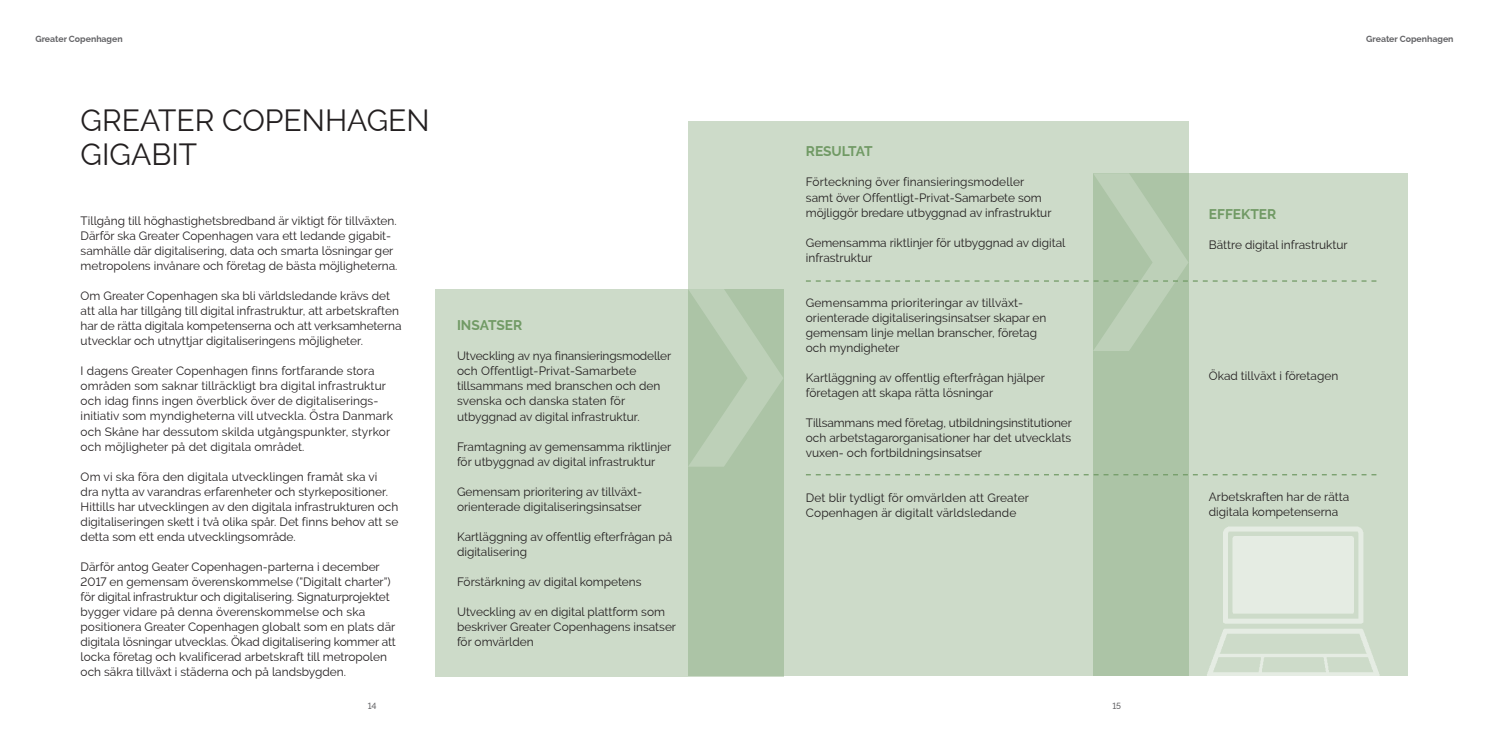
<style>
.page{position:relative;width:1489px;height:745px;background:#fff}
.page>*{position:absolute;margin:0;border:0;box-sizing:border-box;transform-origin:0 0}
.t1{font:30px/33.8px "Raleway";color:#231f20}
.t2{font:700 13.75px "Raleway";color:#719a65}
.t3{font:11.88px/15px "Raleway";color:#231f20}
.t4{font:700 8.75px "Raleway";color:#636366}
.t5{font:500 8.75px "Raleway";color:#636366}
</style>
<div class="page">
<div style="left:1092px;top:173px;width:315px;height:502px;background:#cddbc9"></div>
<svg style="left:688px;top:121px;width:500px;height:555px;fill:#cddbc9"></svg>
<svg style="left:435px;top:289px;width:348px;height:387px;fill:#cddbc9"></svg>
<svg style="left:688px;top:289px;width:95px;height:177px"></svg>
<svg style="left:805px;top:173px;width:571px;height:178px"></svg>
<svg style="left:805px;top:474px;width:571px;height:1px"></svg>
<img style="left:1186px;top:514px;width:209px;height:162px">
<p class="t4" style="left:35px;top:34px;width:89px">Greater Copenhagen</p>
<p class="t4" style="left:1366px;top:34px;width:89px">Greater Copenhagen</p>
<h1 class="t1" style="left:81px;top:104px;width:350px">GREATER COPENHAGEN<br>GIGABIT</h1>
<p class="t3" style="left:81px;top:213px;width:318px">Tillgång till höghastighetsbredband är viktigt för tillväxten.<br>Därför ska Greater Copenhagen vara ett ledande gigabit&shy;samhälle där digitalisering, data och smarta lösningar ger metropolens invånare och företag de bästa möjligheterna.</p>
<p class="t3" style="left:81px;top:288px;width:322px">Om Greater Copenhagen ska bli världsledande krävs det att alla har tillgång till digital infrastruktur, att arbetskraften har de rätta digitala kompetenserna och att verksamheterna utvecklar och utnyttjar digitaliseringens möjligheter.</p>
<p class="t3" style="left:81px;top:363px;width:314px">I dagens Greater Copenhagen finns fortfarande stora områden som saknar tillräckligt bra digital infrastruktur och idag finns ingen överblick över de digitaliserings&shy;initiativ som myndigheterna vill utveckla. Östra Danmark och Skåne har dessutom skilda utgångspunkter, styrkor och möjligheter på det digitala området.</p>
<p class="t3" style="left:81px;top:468px;width:319px">Om vi ska föra den digitala utvecklingen framåt ska vi dra nytta av varandras erfarenheter och styrkepositioner.<br>Hittills har utvecklingen av den digitala infrastrukturen och digitaliseringen skett i två olika spår. Det finns behov att se detta som ett enda utvecklingsområde.</p>
<p class="t3" style="left:81px;top:558px;width:317px">Därför antog Geater Copenhagen-parterna i december 2017 en gemensam överenskommelse (”Digitalt charter”) för digital infrastruktur och digitalisering. Signaturprojektet bygger vidare på denna överenskommelse och ska positionera Greater Copenhagen globalt som en plats där digitala lösningar utvecklas. Ökad digitalisering kommer att locka företag och kvalificerad arbetskraft till metropolen och säkra tillväxt i städerna och på landsbygden.</p>
<p class="t2" style="left:457px;top:317px;width:67px">INSATSER</p>
<p class="t3" style="left:457px;top:348px;width:216px">Utveckling av nya finansieringsmodeller och Offentligt-Privat-Samarbete tillsammans med branschen och den svenska och danska staten för utbyggnad av digital infrastruktur.</p>
<p class="t3" style="left:457px;top:438px;width:216px">Framtagning av gemensamma riktlinjer för utbyggnad av digital infrastruktur</p>
<p class="t3" style="left:457px;top:483px;width:186px">Gemensam prioritering av tillväxt&shy;orienterade digitaliseringsinsatser</p>
<p class="t3" style="left:457px;top:528px;width:217px">Kartläggning av offentlig efterfrågan på digitalisering</p>
<p class="t3" style="left:457px;top:573px;width:186px">Förstärkning av digital kompetens</p>
<p class="t3" style="left:457px;top:603px;width:220px">Utveckling av en digital plattform som beskriver Greater Copenhagens insatser för omvärlden</p>
<p class="t2" style="left:805px;top:144px;width:68px">RESULTAT</p>
<p class="t3" style="left:805px;top:175px;width:247px">Förteckning över finansieringsmodeller samt över Offentligt-Privat-Samarbete som möjliggör bredare utbyggnad av infrastruktur</p>
<p class="t3" style="left:805px;top:235px;width:261px">Gemensamma riktlinjer för utbyggnad av digital infrastruktur</p>
<p class="t3" style="left:805px;top:295px;width:242px">Gemensamma prioriteringar av tillväxt&shy;orienterade digitaliseringsinsatser skapar en gemensam linje mellan branscher, företag och myndigheter</p>
<p class="t3" style="left:805px;top:370px;width:240px">Kartläggning av offentlig efterfrågan hjälper företagen att skapa rätta lösningar</p>
<p class="t3" style="left:805px;top:415px;width:267px;text-align:justify">Tillsammans med företag, utbildningsinstitutioner och arbetstagarorganisationer har det utvecklats vuxen- och fortbildningsinsatser</p>
<p class="t3" style="left:805px;top:490px;width:224px">Det blir tydligt för omvärlden att Greater<br>Copenhagen är digitalt världsledande</p>
<p class="t5" style="left:368px;top:701px;width:10px">14</p>
<p class="t5" style="left:1112px;top:701px;width:10px">15</p>
<p class="t2" style="left:1208px;top:207px;width:69px">EFFEKTER</p>
<p class="t3" style="left:1208px;top:238px;width:140px">Bättre digital infrastruktur</p>
<p class="t3" style="left:1208px;top:368px;width:131px">Ökad tillväxt i företagen</p>
<p class="t3" style="left:1208px;top:489px;width:142px">Arbetskraften har de rätta digitala kompetenserna</p>
</div>
